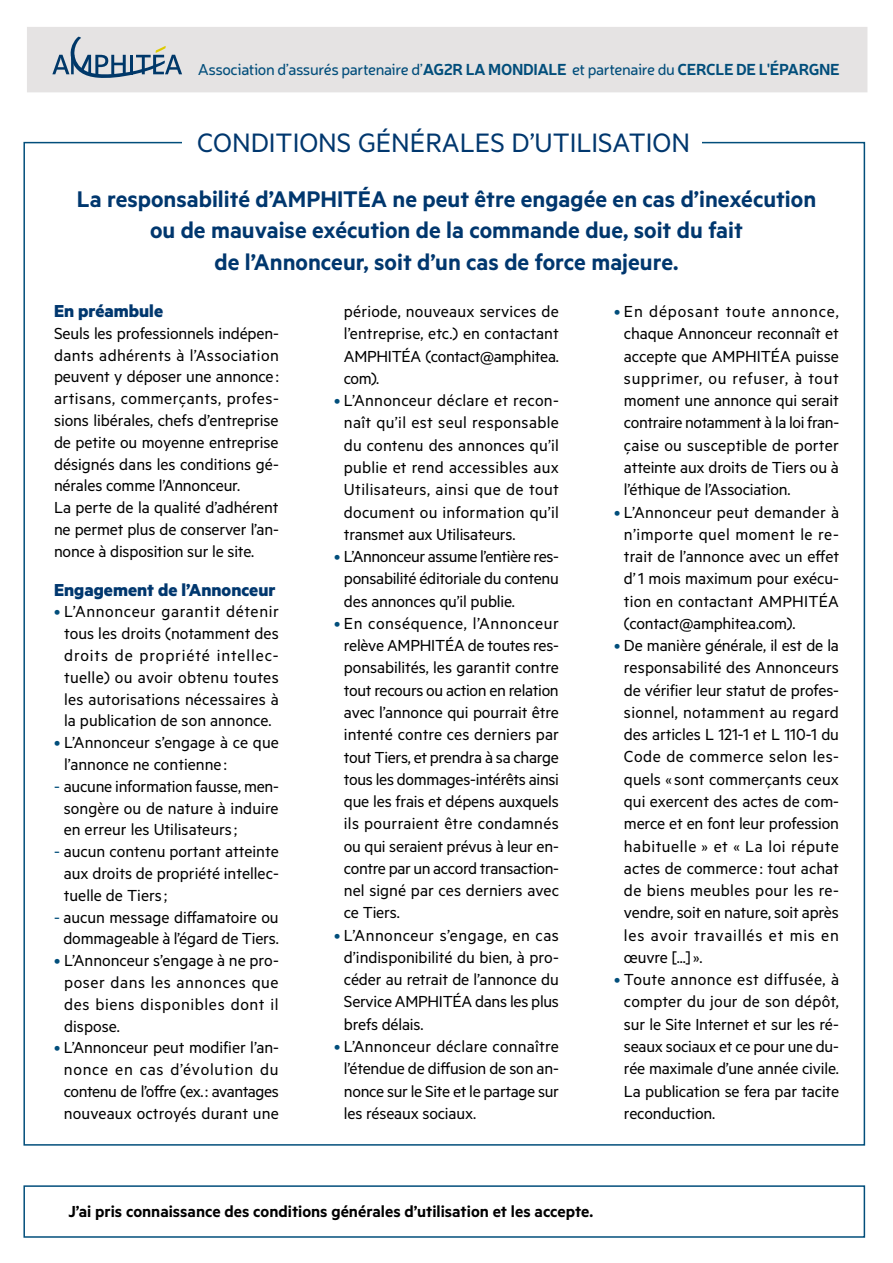
<style>
.page{position:relative;width:893px;height:1263px;background:#fff}
.page>*{position:absolute;margin:0;border:0;box-sizing:border-box;transform-origin:0 0}
.t1{font:30px "Metric";color:#00376e}
.t2{font:600 25.5px/31.5px "Metric";color:#00376e;text-align:center}
.t3{font:700 19.5px "Metric";color:#00376e}
.t4{font:18px/22.2px "Metric";letter-spacing:-.005em;color:#000;text-align:justify}
.t5{font:600 18px "Metric";color:#000}
.t6{font:15.75px "Neris";letter-spacing:-.025em;color:#024e7b}
.s1{font-weight:700}
.s2{color:#024e7b}
</style>
<div class="page">
<div style="left:23px;top:1185px;width:842px;height:53px;border:2px solid #024e7b"></div>
<div style="left:27px;top:27px;width:840px;height:65px;background:#e5e3e3"></div>
<svg style="left:52px;top:36px;width:130px;height:42px"></svg>
<p class="t6" style="left:198px;top:59px;width:644px">Association d’assurés partenaire d’<span class="s1">AG2R LA MONDIALE</span> et partenaire du <span class="s1">CERCLE DE L'ÉPARGNE</span></p>
<h1 class="t1" style="left:197px;top:125px;width:494px">CONDITIONS GÉNÉRALES D’UTILISATION</h1>
<h2 class="t2" style="left:77px;top:182px;width:741px">La responsabilité d’AMPHITÉA ne peut être engagée en cas d’inexécution ou de mauvaise exécution de la commande due, soit du fait<br>de l’Annonceur, soit d’un cas de force majeure.</h2>
<p class="t3" style="left:54px;top:299px;width:111px">En préambule</p>
<p class="t4" style="left:54px;top:322px;width:226px;line-height:21.8px;text-align:left">Seuls les professionnels indépen&shy;dants adhérents à l’Association peuvent y déposer une annonce: artisans, commerçants, profes&shy;sions libérales, chefs d’entreprise de petite ou moyenne entreprise désignés dans les conditions gé&shy;nérales comme l’Annonceur.<br>La perte de la qualité d’adhérent ne permet plus de conserver l’an&shy;nonce à disposition sur le site.</p>
<p class="t3" style="left:54px;top:577px;width:223px">Engagement de l’Annonceur</p>
<p class="t4" style="left:54px;top:600px;width:226px;line-height:21.8px;text-align:center"><span class="s2">•</span> L’Annonceur garantit détenir tous les droits (notamment des droits de propriété intellec&shy;tuelle) ou avoir obtenu toutes les autorisations nécessaires à la publication de son annonce.</p>
<p class="t4" style="left:64px;top:731px;width:216px;line-height:21.8px;text-indent:-10px"><span class="s2">•</span> L’Annonceur s’engage à ce que l’annonce ne contienne :</p>
<p class="t4" style="left:64px;top:775px;width:217px;line-height:21.8px;text-indent:-10px"><span class="s2">-</span> aucune information fausse, men&shy;songère ou de nature à induire en erreur les Utilisateurs;</p>
<p class="t4" style="left:64px;top:840px;width:217px;line-height:21.8px;text-indent:-10px"><span class="s2">-</span> aucun contenu portant atteinte aux droits de propriété intellec&shy;tuelle de Tiers;</p>
<p class="t4" style="left:54px;top:905px;width:226px;line-height:21.8px;text-align:center"><span class="s2">-</span> aucun message diffamatoire ou dommageable à l’égard de Tiers.</p>
<p class="t4" style="left:64px;top:949px;width:216px;line-height:21.8px;text-indent:-10px"><span class="s2">•</span> L’Annonceur s’engage à ne pro&shy;poser dans les annonces que des biens disponibles dont il dispose.</p>
<p class="t4" style="left:54px;top:1036px;width:226px;line-height:21.8px;text-align:center"><span class="s2">•</span> L’Annonceur peut modifier l’an&shy;nonce en cas d’évolution du contenu de l’offre (ex.: avantages nouveaux octroyés durant une</p>
<p class="t4" style="left:624px;top:300px;width:217px;text-indent:-10px"><span class="s2">•</span> En déposant toute annonce, chaque Annonceur reconnaît et accepte que AMPHITÉA puisse supprimer, ou refuser, à tout moment une annonce qui serait contraire notamment à la loi fran&shy;çaise ou susceptible de porter atteinte aux droits de Tiers ou à l’éthique de l’Association.</p>
<p class="t4" style="left:624px;top:500px;width:217px;text-indent:-10px"><span class="s2">•</span> L’Annonceur peut demander à n’importe quel moment le re&shy;trait de l’annonce avec un effet d’1 mois maximum pour exécu&shy;tion en contactant AMPHITÉA (contact@amphitea.com).</p>
<p class="t4" style="left:624px;top:634px;width:217px;text-indent:-10px"><span class="s2">•</span> De manière générale, il est de la responsabilité des Annonceurs de vérifier leur statut de profes&shy;sionnel, notamment au regard des articles L 121-1 et L 110-1 du Code de commerce selon les&shy;quels «sont commerçants ceux qui exercent des actes de com&shy;merce et en font leur profession habituelle » et « La loi répute actes de commerce : tout achat de biens meubles pour les re&shy;vendre, soit en nature, soit après les avoir travaillés et mis en œuvre [...]».</p>
<p class="t4" style="left:624px;top:968px;width:217px;text-indent:-10px"><span class="s2">•</span> Toute annonce est diffusée, à compter du jour de son dépôt, sur le Site Internet et sur les ré&shy;seaux sociaux et ce pour une du&shy;rée maximale d’une année civile.<br>La publication se fera par tacite reconduction.</p>
<p class="t4" style="left:344px;top:300px;width:217px">période, nouveaux services de l’entreprise, etc.) en contactant AMPHITÉA (contact@amphitea. com).</p>
<p class="t4" style="left:344px;top:389px;width:217px;text-indent:-10px"><span class="s2">•</span> L’Annonceur déclare et recon&shy;naît qu’il est seul responsable du contenu des annonces qu’il publie et rend accessibles aux Utilisateurs, ainsi que de tout document ou information qu’il transmet aux Utilisateurs.</p>
<p class="t4" style="left:344px;top:545px;width:216px;text-indent:-10px"><span class="s2">•</span> L’Annonceur assume l’entière res&shy;ponsabilité éditoriale du contenu des annonces qu’il publie.</p>
<p class="t4" style="left:344px;top:611px;width:217px;text-indent:-10px"><span class="s2">•</span> En conséquence, l’Annonceur relève AMPHITÉA de toutes res&shy;ponsabilités, les garantit contre tout recours ou action en relation avec l’annonce qui pourrait être intenté contre ces derniers par tout Tiers, et prendra à sa charge tous les dommages-intérêts ainsi que les frais et dépens auxquels ils pourraient être condamnés ou qui seraient prévus à leur en&shy;contre par un accord transaction&shy;nel signé par ces derniers avec ce Tiers.</p>
<p class="t4" style="left:344px;top:923px;width:217px;text-indent:-10px"><span class="s2">•</span> L’Annonceur s’engage, en cas d’indisponibilité du bien, à pro&shy;céder au retrait de l’annonce du Service AMPHITÉA dans les plus brefs délais.</p>
<p class="t4" style="left:344px;top:1035px;width:217px;text-indent:-10px"><span class="s2">•</span> L’Annonceur déclare connaître l’étendue de diffusion de son an&shy;nonce sur le Site et le partage sur les réseaux sociaux.</p>
<p class="t5" style="left:68px;top:1200px;width:526px">J’ai pris connaissance des conditions générales d’utilisation et les accepte.</p>
</div>
